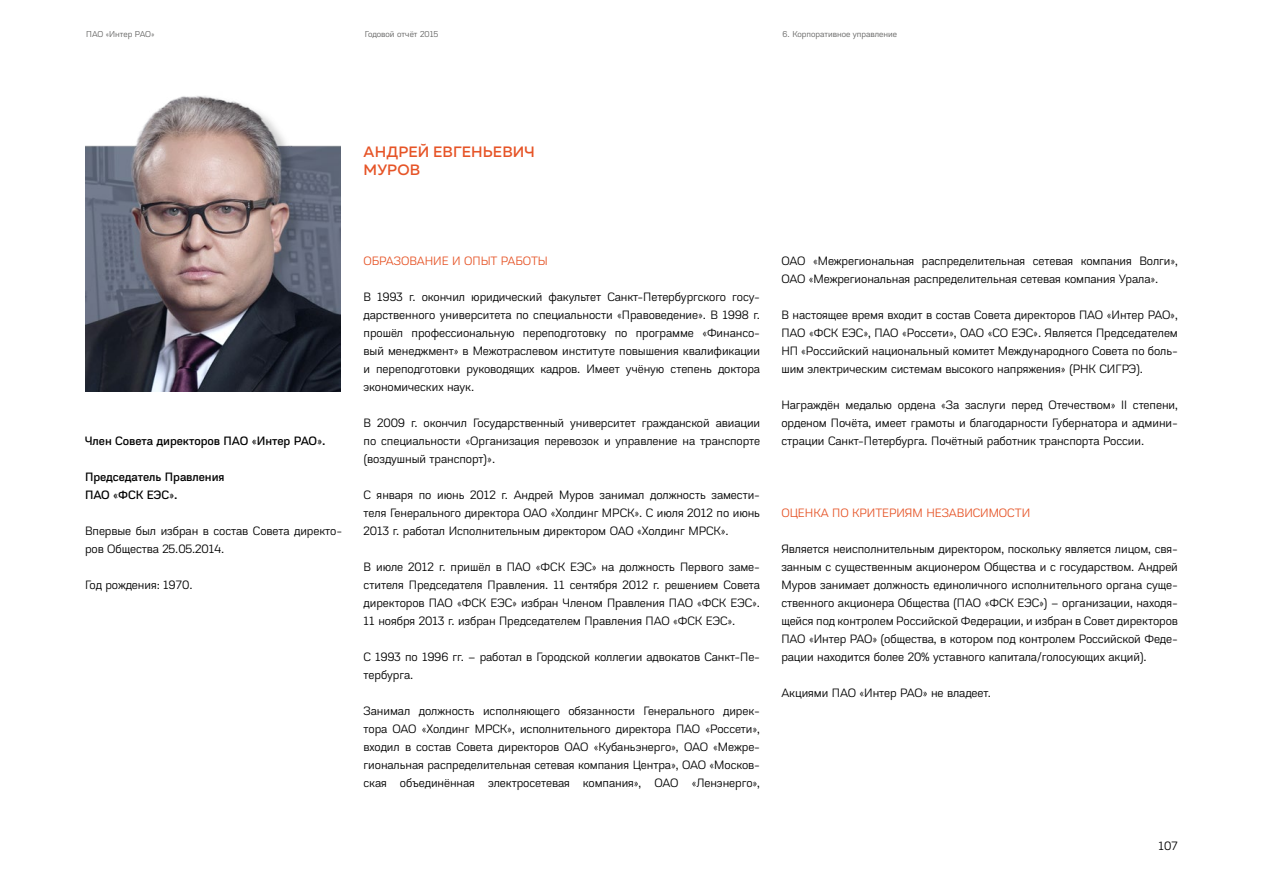
<style>
.page{position:relative;width:1263px;height:893px;background:#fff}
.page>*{position:absolute;margin:0;border:0;box-sizing:border-box;transform-origin:0 0}
.ar15_member_name{font:500 15px/18px "Muller";letter-spacing:.01em;color:#e65427}
.ar15_member_text{font:12.75px/18px "Akzentica 4 F";letter-spacing:-.005em;color:#000;text-align:justify}
.ar15_members_h1{font:12.75px/18px "Akzentica 4 F Medium";letter-spacing:-.005em;color:#000}
.ar15_member_h2{font:12.75px "Akzentica 4 F";letter-spacing:-.005em;color:#e65427}
.t1{font:9px "Akzentica 4 F";color:#626261}
</style>
<div class="page">
<img style="left:85px;top:96px;width:256px;height:295px">
<p class="t1" style="left:86px;top:27px;width:70px">ПАО «Интер РАО»</p>
<p class="t1" style="left:365px;top:27px;width:75px">Годовой отчёт 2015</p>
<p class="t1" style="left:783px;top:27px;width:116px">6. Корпоративное управление</p>
<p class="ar15_member_name" style="left:364px;top:143px;width:173px">АНДРЕЙ ЕВГЕНЬЕВИЧ<br>МУРОВ</p>
<p class="ar15_members_h1" style="left:85px;top:431px;width:242px">Член Совета директоров ПАО «Интер РАО».</p>
<p class="ar15_members_h1" style="left:85px;top:467px;width:141px">Председатель Правления<br>ПАО «ФСК ЕЭС».</p>
<p class="ar15_member_text" style="left:85px;top:521px;width:259px">Впервые был избран в состав Совета директо&shy;ров Общества 25.05.2014.</p>
<p class="ar15_member_text" style="left:85px;top:575px;width:109px">Год рождения: 1970.</p>
<p class="ar15_member_h2" style="left:364px;top:251px;width:186px">ОБРАЗОВАНИЕ И ОПЫТ РАБОТЫ</p>
<p class="ar15_member_text" style="left:364px;top:287px;width:398px">В 1993 г. окончил юридический факультет Санкт-Петербургского госу&shy;дарственного университета по специальности «Правоведение». В 1998 г. прошёл профессиональную переподготовку по программе «Финансо&shy;вый менеджмент» в Межотраслевом институте повышения квалификации и переподготовки руководящих кадров. Имеет учёную степень доктора экономических наук.</p>
<p class="ar15_member_text" style="left:364px;top:413px;width:398px">В 2009 г. окончил Государственный университет гражданской авиации по специальности «Организация перевозок и управление на транспорте (воздушный транспорт)».</p>
<p class="ar15_member_text" style="left:364px;top:485px;width:398px">С января по июнь 2012 г. Андрей Муров занимал должность замести&shy;теля Генерального директора ОАО «Холдинг МРСК». С июля 2012 по июнь 2013 г. работал Исполнительным директором ОАО «Холдинг МРСК».</p>
<p class="ar15_member_text" style="left:364px;top:557px;width:398px">В июле 2012 г. пришёл в ПАО «ФСК ЕЭС» на должность Первого заме&shy;стителя Председателя Правления. 11 сентября 2012 г. решением Совета директоров ПАО «ФСК ЕЭС» избран Членом Правления ПАО «ФСК ЕЭС».<br>11 ноября 2013 г. избран Председателем Правления ПАО «ФСК ЕЭС».</p>
<p class="ar15_member_text" style="left:364px;top:647px;width:398px">C 1993 по 1996 гг. – работал в Городской коллегии адвокатов Санкт-Пе&shy;тербурга.</p>
<p class="ar15_member_text" style="left:364px;top:701px;width:398px">Занимал должность исполняющего обязанности Генерального дирек&shy;тора ОАО «Холдинг МРСК», исполнительного директора ПАО «Россети», входил в состав Совета директоров ОАО «Кубаньэнерго», ОАО «Межре&shy;гиональная распределительная сетевая компания Центра», ОАО «Москов&shy;ская объединённая электросетевая компания», ОАО «Ленэнерго»,</p>
<p class="ar15_member_text" style="left:781px;top:251px;width:398px">ОАО «Межрегиональная распределительная сетевая компания Волги»,<br>ОАО «Межрегиональная распределительная сетевая компания Урала».</p>
<p class="ar15_member_text" style="left:781px;top:305px;width:398px">В настоящее время входит в состав Совета директоров ПАО «Интер РАО», ПАО «ФСК ЕЭС», ПАО «Россети», ОАО «СО ЕЭС». Является Председателем НП «Российский национальный комитет Международного Совета по боль&shy;шим электрическим системам высокого напряжения» (РНК СИГРЭ).</p>
<p class="ar15_member_text" style="left:781px;top:395px;width:398px">Награждён медалью ордена «За заслуги перед Отечеством» II степени, орденом Почёта, имеет грамоты и благодарности Губернатора и админи&shy;страции Санкт-Петербурга. Почётный работник транспорта России.</p>
<p class="ar15_member_h2" style="left:781px;top:503px;width:250px">ОЦЕНКА ПО КРИТЕРИЯМ НЕЗАВИСИМОСТИ</p>
<p class="ar15_member_text" style="left:781px;top:539px;width:398px">Является неисполнительным директором, поскольку является лицом, свя&shy;занным с существенным акционером Общества и с государством. Андрей Муров занимает должность единоличного исполнительного органа суще&shy;ственного акционера Общества (ПАО «ФСК ЕЭС») – организации, находя&shy;щейся под контролем Российской Федерации, и избран в Совет директоров ПАО «Интер РАО» (общества, в котором под контролем Российской Феде&shy;рации находится более 20% уставного капитала/голосующих акций).</p>
<p class="ar15_member_text" style="left:781px;top:683px;width:211px">Акциями ПАО «Интер РАО» не владеет.</p>
<p class="ar15_member_text" style="left:1158px;top:836px;width:21px">107</p>
</div>
